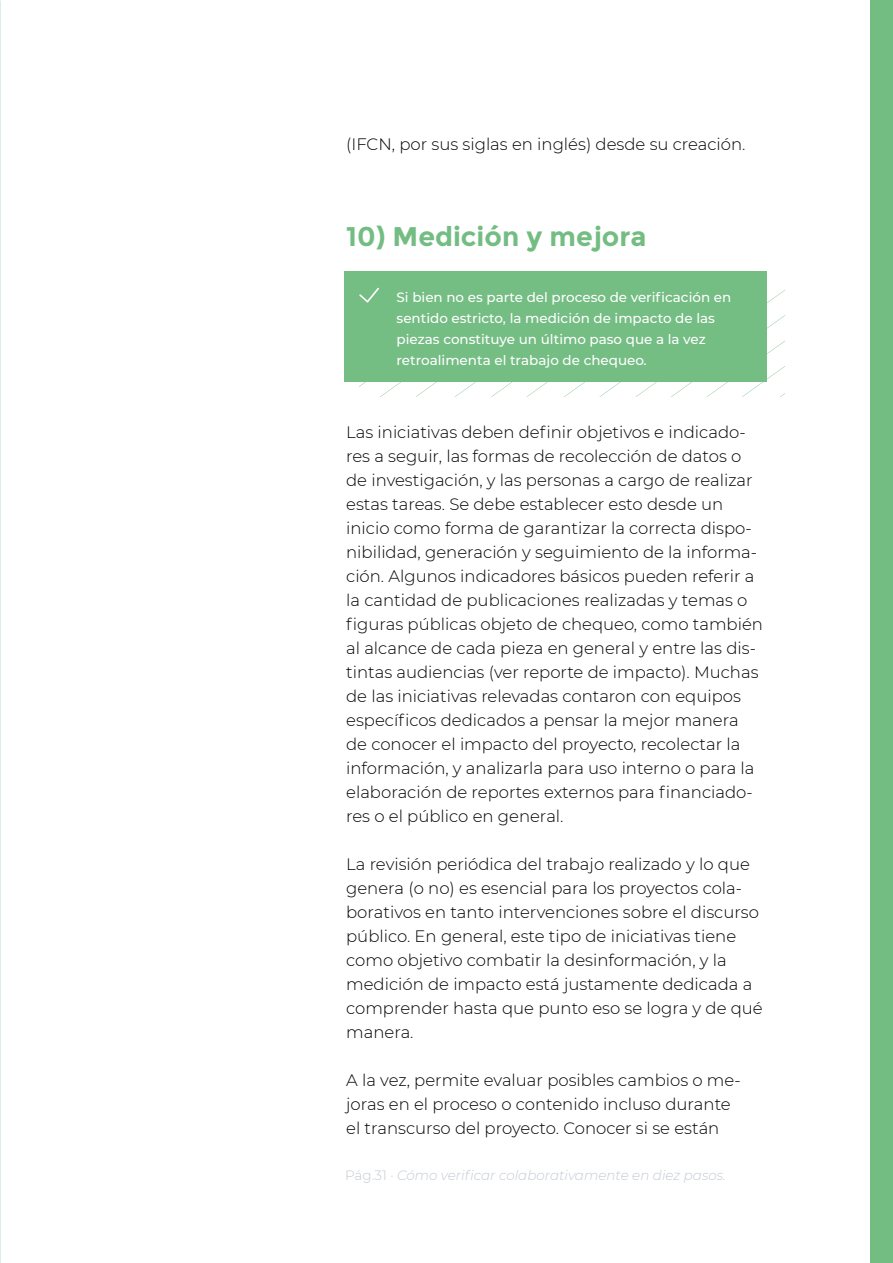
<style>
.page{position:relative;width:893px;height:1263px;background:#fff}
.page>*{position:absolute;margin:0;border:0;box-sizing:border-box;transform-origin:0 0}
.t1{font:700 27px "Montserrat";color:#73bd83}
.t2{font:300 16.5px/24px "Montserrat";color:#000}
.t3{font:500 13.5px/21px "Montserrat";color:#fff}
.t4{font:italic 300 13.5px "Montserrat";color:#c4cad2}
.s1{font-style:normal}
</style>
<div class="page">
<div style="left:871px;top:0;width:22px;height:1263px;background:#73bd83"></div>
<div style="left:344px;top:272px;width:422px;height:110px;background:#74bd83"></div>
<svg style="left:359px;top:284px;width:426px;height:113px"></svg>
<p class="t2" style="left:346px;top:132px;width:401px">(IFCN, por sus siglas en inglés) desde su creación.</p>
<h1 class="t1" style="left:346px;top:220px;width:302px">10) Medición y mejora</h1>
<p class="t3" style="left:397px;top:286px;width:336px">Si bien no es parte del proceso de verificación en sentido estricto, la medición de impacto de las piezas constituye un último paso que a la vez retroalimenta el trabajo de chequeo.</p>
<p class="t2" style="left:346px;top:420px;width:418px">Las iniciativas deben definir objetivos e indicado&shy;res a seguir, las formas de recolección de datos o de investigación, y las personas a cargo de realizar estas tareas. Se debe establecer esto desde un inicio como forma de garantizar la correcta dispo&shy;nibilidad, generación y seguimiento de la informa&shy;ción. Algunos indicadores básicos pueden referir a la cantidad de publicaciones realizadas y temas o figuras públicas objeto de chequeo, como también al alcance de cada pieza en general y entre las dis&shy;tintas audiencias (ver reporte de impacto). Muchas de las iniciativas relevadas contaron con equipos específicos dedicados a pensar la mejor manera de conocer el impacto del proyecto, recolectar la información, y analizarla para uso interno o para la elaboración de reportes externos para financiado&shy;res o el público en general.</p>
<p class="t2" style="left:346px;top:852px;width:418px">La revisión periódica del trabajo realizado y lo que genera (o no) es esencial para los proyectos cola&shy;borativos en tanto intervenciones sobre el discurso público. En general, este tipo de iniciativas tiene como objetivo combatir la desinformación, y la medición de impacto está justamente dedicada a comprender hasta que punto eso se logra y de qué manera.</p>
<p class="t2" style="left:346px;top:1068px;width:396px">A la vez, permite evaluar posibles cambios o me&shy;joras en el proceso o contenido incluso durante el transcurso del proyecto. Conocer si se están</p>
<p class="t4" style="left:345px;top:1166px;width:382px"><span class="s1">Pág.31 ·</span> Cómo verificar colaborativamente en diez pasos.</p>
</div>
